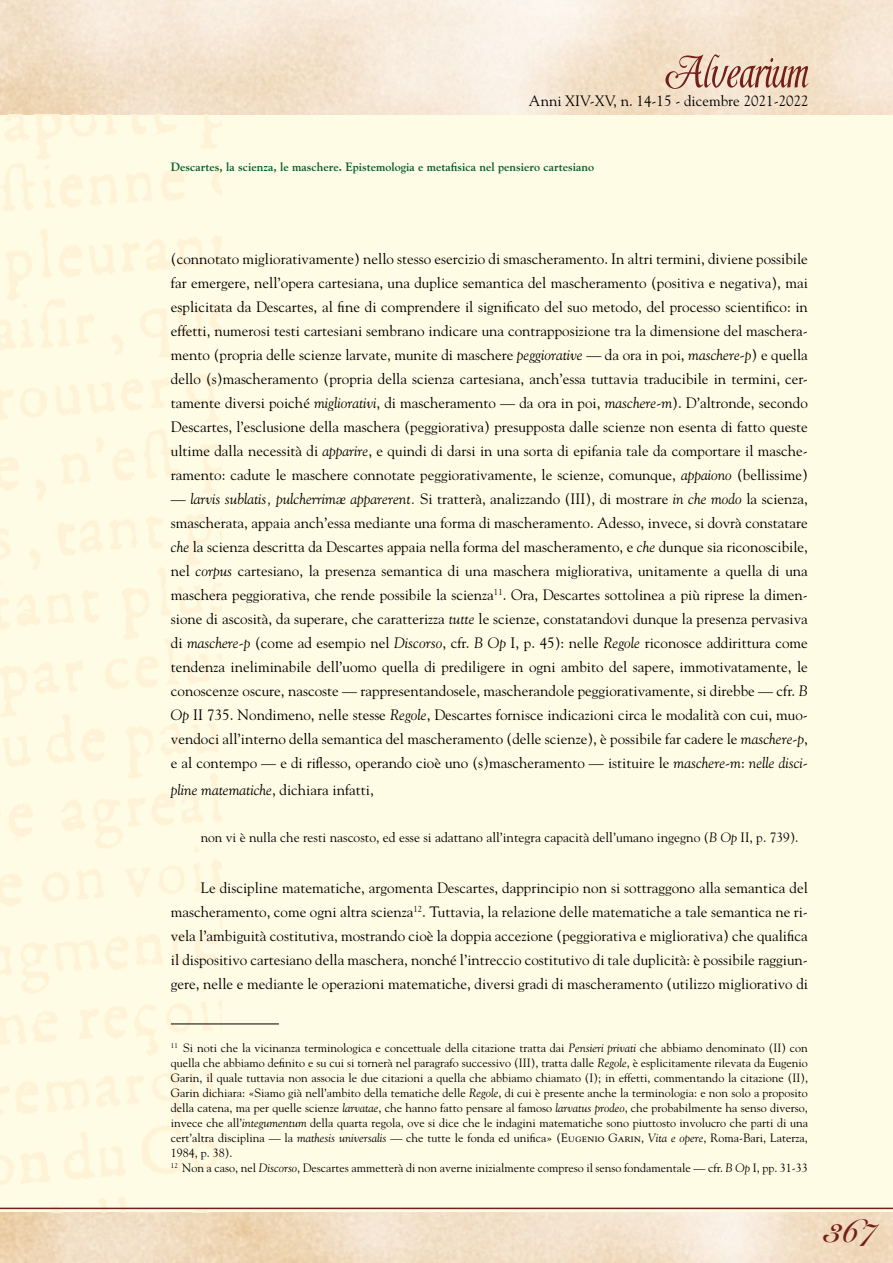
<style>
.page{position:relative;width:893px;height:1263px;background:#fffce5}
.page>*{position:absolute;margin:0;border:0;box-sizing:border-box;transform-origin:0 0}
.t1{font:33px "Snell Roundhand Bold Script";color:#731f1a}
.Corpo_A{font:15px/24px "Goudy Std";color:#000;text-align:justify}
.Corpo_A-2{font:13.5px "Goudy Std";color:#000}
.test_nota{font:12px/15px "Goudy Std";color:#000;text-align:justify}
.t2{font:700 12px "Goudy Std";color:#005f2b}
.s1{font-style:italic}
</style>
<div class="page">
<img style="left:0;top:0;width:893px;height:115px">
<hr style="left:0;top:1207px;width:893px;height:2px;background:#731f1a">
<svg style="left:665px;top:54px;width:144px;height:35px;background:#d4b3a0"></svg>
<hr style="left:171px;top:1023px;width:108px;height:1px;background:#000">
<p class="Corpo_A" style="left:529px;top:88px;width:281px">Anni XIV-XV, n. 14-15 - dicembre 2021-2022</p>
<p class="t2" style="left:171px;top:159px;width:425px">Descartes, la scienza, le maschere. Epistemologia e metafisica nel pensiero cartesiano</p>
<p class="Corpo_A" style="left:171px;top:247px;width:639px">(connotato migliorativamente) nello stesso esercizio di smascheramento. In altri termini, diviene possibile far emergere, nell’opera cartesiana, una duplice semantica del mascheramento (positiva e negativa), mai esplicitata da Descartes, al fine di comprendere il significato del suo metodo, del processo scientifico: in effetti, numerosi testi cartesiani sembrano indicare una contrapposizione tra la dimensione del maschera&shy;mento (propria delle scienze larvate, munite di maschere <span class="s1">peggiorative</span> — da ora in poi, <span class="s1">maschere-p</span>) e quella dello (s)mascheramento (propria della scienza cartesiana, anch’essa tuttavia traducibile in termini, cer&shy;tamente diversi poiché <span class="s1">migliorativi</span>, di mascheramento — da ora in poi, <span class="s1">maschere-m</span>). D’altronde, secondo Descartes, l’esclusione della maschera (peggiorativa) presupposta dalle scienze non esenta di fatto queste ultime dalla necessità di <span class="s1">apparire</span>, e quindi di darsi in una sorta di epifania tale da comportare il masche&shy;ramento: cadute le maschere connotate peggiorativamente, le scienze, comunque, <span class="s1">appaiono</span> (bellissime)</p>
<p class="Corpo_A" style="left:171px;top:487px;width:639px">— <span class="s1">larvis sublatis, pulcherrimæ apparerent.</span> Si tratterà, analizzando (III), di mostrare <span class="s1">in che modo</span> la scienza, smascherata, appaia anch’essa mediante una forma di mascheramento. Adesso, invece, si dovrà constatare <span class="s1">che</span> la scienza descritta da Descartes appaia nella forma del mascheramento, e <span class="s1">che</span> dunque sia riconoscibile, nel <span class="s1">corpus</span> cartesiano, la presenza semantica di una maschera migliorativa, unitamente a quella di una maschera peggiorativa, che rende possibile la scienza<sup>11</sup>. Ora, Descartes sottolinea a più riprese la dimen&shy;sione di ascosità, da superare, che caratterizza <span class="s1">tutte</span> le scienze, constatandovi dunque la presenza pervasiva di <span class="s1">maschere-p</span> (come ad esempio nel <span class="s1">Discorso</span>, cfr. <span class="s1">B Op</span> I, p. 45): nelle <span class="s1">Regole</span> riconosce addirittura come tendenza ineliminabile dell’uomo quella di prediligere in ogni ambito del sapere, immotivatamente, le conoscenze oscure, nascoste — rappresentandosele, mascherandole peggiorativamente, si direbbe — cfr. <span class="s1">B Op</span> II 735. Nondimeno, nelle stesse <span class="s1">Regole</span>, Descartes fornisce indicazioni circa le modalità con cui, muo&shy;vendoci all’interno della semantica del mascheramento (delle scienze), è possibile far cadere le <span class="s1">maschere-p</span>, e al contempo — e di riflesso, operando cioè uno (s)mascheramento — istituire le <span class="s1">maschere-m</span>: <span class="s1">nelle disci-</span></p>
<p class="Corpo_A" style="left:171px;top:778px;width:204px"><span class="s1">pline matematiche</span>, dichiara infatti,</p>
<p class="Corpo_A-2" style="left:201px;top:829px;width:599px">non vi è nulla che resti nascosto, ed esse si adattano all’integra capacità dell’umano ingegno (<span class="s1">B Op</span> II, p. 739).</p>
<p class="Corpo_A" style="left:171px;top:875px;width:639px;text-indent:30px">Le discipline matematiche, argomenta Descartes, dapprincipio non si sottraggono alla semantica del mascheramento, come ogni altra scienza<sup>12</sup>. Tuttavia, la relazione delle matematiche a tale semantica ne ri&shy;vela l’ambiguità costitutiva, mostrando cioè la doppia accezione (peggiorativa e migliorativa) che qualifica il dispositivo cartesiano della maschera, nonché l’intreccio costitutivo di tale duplicità: è possibile raggiun&shy;gere, nelle e mediante le operazioni matematiche, diversi gradi di mascheramento (utilizzo migliorativo di</p>
<p class="test_nota" style="left:171px;top:1040px;width:639px"><sup>11</sup> Si noti che la vicinanza terminologica e concettuale della citazione tratta dai <span class="s1">Pensieri privati</span> che abbiamo denominato (II) con quella che abbiamo definito e su cui si tornerà nel paragrafo successivo (III), tratta dalle <span class="s1">Regole</span>, è esplicitamente rilevata da Eugenio Garin, il quale tuttavia non associa le due citazioni a quella che abbiamo chiamato (I); in effetti, commentando la citazione (II), Garin dichiara: «Siamo già nell’ambito della tematiche delle <span class="s1">Regole</span>, di cui è presente anche la terminologia: e non solo a proposito della catena, ma per quelle scienze <span class="s1">larvatae</span>, che hanno fatto pensare al famoso <span class="s1">larvatus prodeo</span>, che probabilmente ha senso diverso, invece che all’<span class="s1">integumentum</span> della quarta regola, ove si dice che le indagini matematiche sono piuttosto involucro che parti di una cert’altra disciplina — la <span class="s1">mathesis universalis —</span> che tutte le fonda ed unifica» (Eugenio Garin, <span class="s1">Vita e opere</span>, Roma-Bari, Laterza, 1984, p. 38).</p>
<p class="test_nota" style="left:171px;top:1160px;width:638px"><sup>12</sup> Non a caso, nel <span class="s1">Discorso</span>, Descartes ammetterà di non averne inizialmente compreso il senso fondamentale — cfr. <span class="s1">B Op</span> I, pp. 31-33</p>
<h1 class="t1" style="left:824px;top:1211px;width:55px">367</h1>
</div>
